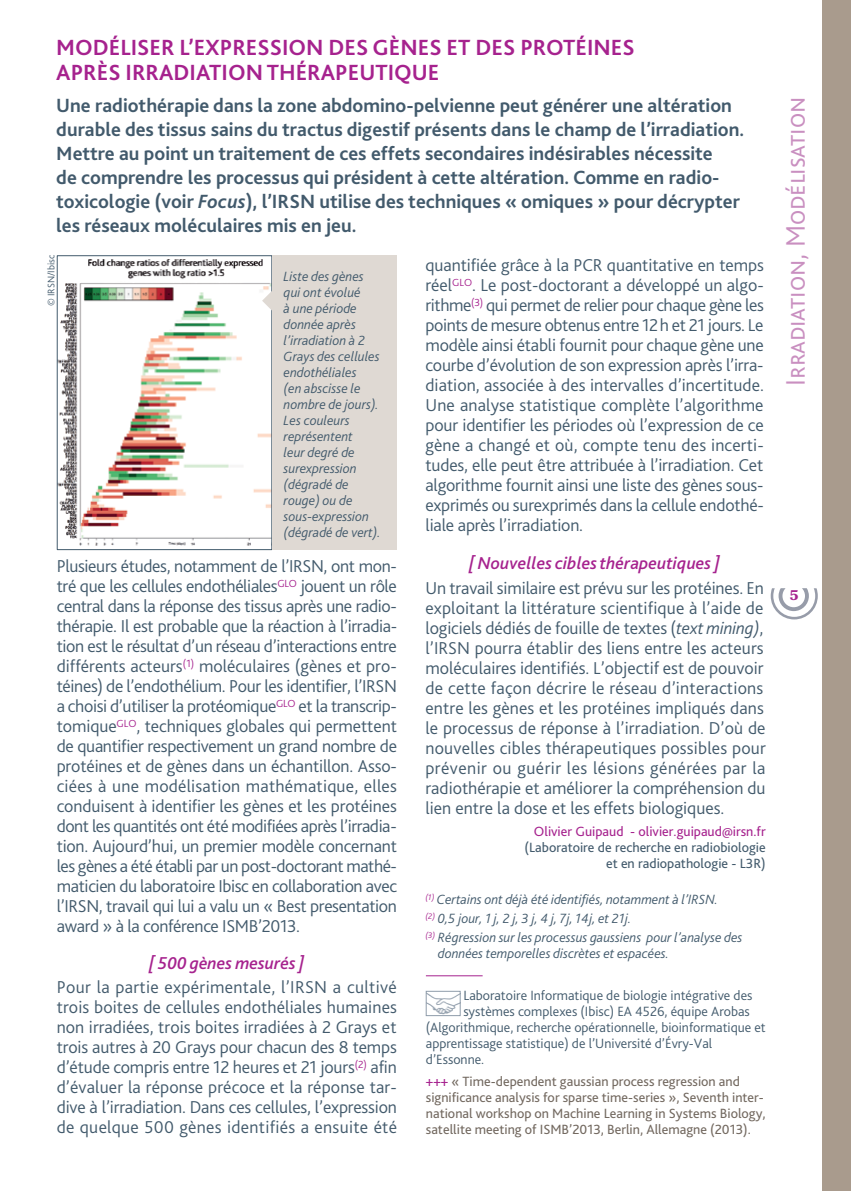
<style>
.page{position:relative;width:851px;height:1191px;background:#fff}
.page>*{position:absolute;margin:0;border:0;box-sizing:border-box;transform-origin:0 0}
.t1{font:300 28px "Bliss 2";color:#c98fc0}
.t2{font:700 23px/25px "Bliss 2";color:#a6228e}
.t3{font:700 20px/24px "Bliss 2";color:#425a6c}
.t4{font:300 18px/20px "Bliss 2";letter-spacing:-.005em;color:#425a6c;text-align:justify}
.t5{font:italic 500 18px "Bliss 2";color:#a6228e}
.t6{font:italic 300 14px/16px "Bliss 2";color:#425a6c}
.t7{font:300 14px "Bliss 2";color:#425a6c}
.t8{font:14px/16px "Bliss 2";color:#736960}
.t9{font:14px/16px "Bliss 2";color:#425a6c;text-align:right}
.t10{font:14px "Bliss 2";color:#a6228e}
.t11{font:900 14px "Versailles LT Std";color:#a6228e}
.t12{font:300 10px "Bliss 2";color:#425a6c}
.s1{font-style:italic}
.s2{color:#a6228e}
</style>
<div class="page">
<img style="left:59px;top:259px;width:211px;height:287px">
<div style="left:57px;top:255px;width:215px;height:295px;border:1px solid #425a6c"></div>
<hr style="left:426px;top:975px;width:56px;height:1px;background:#a6228e">
<img style="left:428px;top:993px;width:30px;height:21px">
<div style="left:426px;top:991px;width:34px;height:25px;border:1px solid #8f9caa"></div>
<div style="left:822px;top:0;width:28px;height:1191px;background:#a99b8d"></div>
<svg style="left:770px;top:588px;width:47px;height:31px"></svg>
<div style="left:272px;top:255px;width:125px;height:295px;background:#dfd9d3"></div>
<svg style="left:262px;top:289px;width:10px;height:23px"></svg>
<p class="t2" style="left:56px;top:34px;width:577px">Modéliser l’expression des gènes et des protéines après irradiation thérapeutique</p>
<p class="t3" style="left:56px;top:93px;width:689px">Une radiothérapie dans la zone abdomino-pelvienne peut générer une altération durable des tissus sains du tractus digestif présents dans le champ de l’irradiation.<br>Mettre au point un traitement de ces effets secondaires indésirables nécessite<br>de comprendre les processus qui président à cette altération. Comme en radio&shy;toxicologie (voir <span class="s1">Focus</span>), l’IRSN utilise des techniques « omiques » pour décrypter les réseaux moléculaires mis en jeu.</p>
<p class="t12" style="left:45px;top:306px;width:53px;rotate:-90deg">© IRSN/Ibisc</p>
<p class="t6" style="left:283px;top:268px;width:98px">Liste des gènes qui ont évolué<br>à une période donnée après l’irradiation à 2<br>Grays des cellules endothéliales<br>(en abscisse le nombre de jours).<br>Les couleurs représentent<br>leur degré de surexpression (dégradé de rouge) ou de sous-expression (dégradé de vert).</p>
<p class="t4" style="left:57px;top:555px;width:342px">Plusieurs études, notamment de l’IRSN, ont mon&shy;tré que les cellules endothéliales<sup>GLO</sup> jouent un rôle central dans la réponse des tissus après une radio&shy;thérapie. Il est probable que la réaction à l’irradia&shy;tion est le résultat d’un réseau d’interactions entre différents acteurs<sup>(1)</sup> moléculaires (gènes et pro&shy;téines) de l’endothélium. Pour les identifier, l’IRSN a choisi d’utiliser la protéomique<sup>GLO</sup> et la transcrip&shy;tomique<sup>GLO</sup>, techniques globales qui permettent de quantifier respectivement un grand nombre de protéines et de gènes dans un échantillon. Asso&shy;ciées à une modélisation mathématique, elles conduisent à identifier les gènes et les protéines dont les quantités ont été modifiées après l’irradia&shy;tion. Aujourd’hui, un premier modèle concernant les gènes a été établi par un post-doctorant mathé&shy;maticien du laboratoire Ibisc en collaboration avec l’IRSN, travail qui lui a valu un « Best presentation award » à la conférence ISMB’2013.</p>
<p class="t5" style="left:149px;top:952px;width:158px">[ 500 gènes mesurés ]</p>
<p class="t4" style="left:57px;top:977px;width:342px">Pour la partie expérimentale, l’IRSN a cultivé trois boites de cellules endothéliales humaines non irradiées, trois boites irradiées à 2 Grays et trois autres à 20 Grays pour chacun des 8 temps d’étude compris entre 12 heures et 21 jours<sup>(2)</sup> afin d’évaluer la réponse précoce et la réponse tar&shy;dive à l’irradiation. Dans ces cellules, l’expression de quelque 500 gènes identifiés a ensuite été</p>
<p class="t4" style="left:425px;top:255px;width:340px">quantifiée grâce à la PCR quantitative en temps réel<sup>GLO</sup>. Le post-doctorant a développé un algo&shy;rithme<sup>(3)</sup> qui permet de relier pour chaque gène les points de mesure obtenus entre 12h et 21 jours. Le modèle ainsi établi fournit pour chaque gène une courbe d’évolution de son expression après l’irra&shy;diation, associée à des intervalles d’incertitude.<br>Une analyse statistique complète l’algorithme pour identifier les périodes où l’expression de ce gène a changé et où, compte tenu des incerti&shy;tudes, elle peut être attribuée à l’irradiation. Cet algorithme fournit ainsi une liste des gènes sous&shy;exprimés ou surexprimés dans la cellule endothé&shy;liale après l’irradiation.</p>
<p class="t5" style="left:468px;top:551px;width:253px">[ Nouvelles cibles thérapeutiques ]</p>
<p class="t4" style="left:425px;top:578px;width:342px;text-align:left">Un travail similaire est prévu sur les protéines. En exploitant la littérature scientifique à l’aide de logiciels dédiés de fouille de textes (<span class="s1">text mining)</span>, l’IRSN pourra établir des liens entre les acteurs moléculaires identifiés. L’objectif est de pouvoir de cette façon décrire le réseau d’interactions entre les gènes et les protéines impliqués dans le processus de réponse à l’irradiation. D’où de nouvelles cibles thérapeutiques possibles pour prévenir ou guérir les lésions générées par la radiothérapie et améliorer la compréhension du lien entre la dose et les effets biologiques.</p>
<p class="t10" style="left:533px;top:822px;width:233px">Olivier Guipaud - olivier.guipaud@irsn.fr</p>
<p class="t9" style="left:524px;top:839px;width:242px">(Laboratoire de recherche en radiobiologie et en radiopathologie - L3R)</p>
<p class="t6" style="left:425px;top:889px;width:318px;line-height:18.8px"><sup>(1)</sup> Certains ont déjà été identifiés, notamment à l’IRSN.<br><sup>(2)</sup> 0,5 jour, 1 j, 2 j, 3 j, 4 j, 7j, 14j, et 21j.<br><sup>(3)</sup> Régression sur les processus gaussiens pour l’analyse des</p>
<p class="t6" style="left:438px;top:944px;width:232px">données temporelles discrètes et espacées.</p>
<p class="t7" style="left:463px;top:986px;width:290px">Laboratoire Informatique de biologie intégrative des</p>
<p class="t7" style="left:463px;top:1002px;width:288px">systèmes complexes (Ibisc) EA 4526, équipe Arobas</p>
<p class="t7" style="left:426px;top:1018px;width:341px">(Algorithmique, recherche opérationnelle, bioinformatique et</p>
<p class="t7" style="left:426px;top:1034px;width:288px">apprentissage statistique) de l’Université d’Évry-Val</p>
<p class="t7" style="left:426px;top:1050px;width:60px">d’Essonne.</p>
<p class="t8" style="left:426px;top:1072px;width:341px"><span class="s2">+++</span> « Time-dependent gaussian process regression and significance analysis for sparse time-series », Seventh inter&shy;national workshop on Machine Learning in Systems Biology, satellite meeting of ISMB’2013, Berlin, Allemagne (2013).</p>
<h1 class="t1" style="left:778px;top:386px;width:290px;rotate:-90deg">Irradiation, Modélisation</h1>
<p class="t11" style="left:789px;top:587px;width:11px">5</p>
</div>
